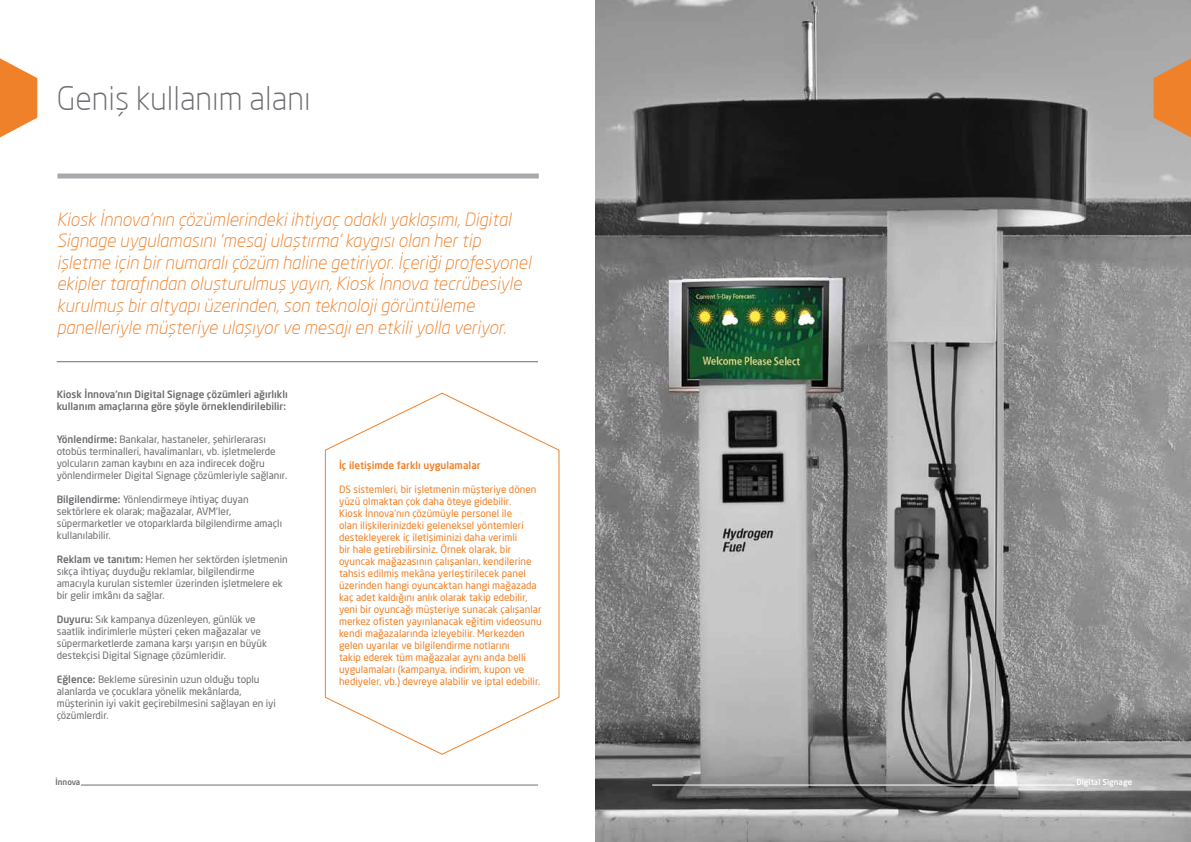
<style>
.page{position:relative;width:1191px;height:842px;background:#fff}
.page>*{position:absolute;margin:0;border:0;box-sizing:border-box;transform-origin:0 0}
.t1{font:300 32px "Neo Sans Pro";color:#6d6e71}
.t2{font:italic 300 18px/21.6px "Neo Sans Pro";color:#ef812a}
.t3{font:10px/12px "Neo Sans Pro";color:#6d6e71}
.t4{font:10px/12px "Neo Sans Pro";color:#ef812a}
.t5{font:500 10px/12px "Neo Sans Pro";color:#6d6e71}
.t6{font:500 10px "Neo Sans Pro";color:#ef812a}
.t7{font:500 8px "Neo Sans Pro";color:#fff}
.t8{font:500 8px "Neo Sans Pro";color:#6d6e71}
.s1{font-weight:500}
</style>
<div class="page">
<img style="left:595px;top:0;width:596px;height:842px">
<div style="left:57px;top:173px;width:482px;height:5px;background:#a7a9ac"></div>
<hr style="left:81px;top:785px;width:457px;height:1px;background:#6d6e71">
<hr style="left:57px;top:361px;width:481px;height:1px;background:#6d6e71">
<svg style="left:0;top:58px;width:37px;height:79px"></svg>
<svg style="left:1153px;top:58px;width:38px;height:79px;background:#dd8c4c"></svg>
<hr style="left:652px;top:785px;width:422px;height:1px;background:#fff">
<svg style="left:324px;top:392px;width:236px;height:363px"></svg>
<h1 class="t1" style="left:57px;top:78px;width:255px">Geniş kullanım alanı</h1>
<p class="t2" style="left:57px;top:208px;width:476px">Kiosk İnnova’nın çözümlerindeki ihtiyaç odaklı yaklaşımı, Digital Signage uygulamasını ‘mesaj ulaştırma’ kaygısı olan her tip işletme için bir numaralı çözüm haline getiriyor. İçeriği profesyonel ekipler tarafından oluşturulmuş yayın, Kiosk İnnova tecrübesiyle kurulmuş bir altyapı üzerinden, son teknoloji görüntüleme panelleriyle müşteriye ulaşıyor ve mesajı en etkili yolla veriyor.</p>
<p class="t5" style="left:57px;top:388px;width:233px">Kiosk İnnova’nın Digital Signage çözümleri ağırlıklı kullanım amaçlarına göre şöyle örneklendirilebilir:</p>
<p class="t3" style="left:57px;top:433px;width:232px"><span class="s1">Yönlendirme:</span> Bankalar, hastaneler, şehirlerarası otobüs terminalleri, havalimanları, vb. işletmelerde yolcuların zaman kaybını en aza indirecek doğru yönlendirmeler Digital Signage çözümleriyle sağlanır.</p>
<p class="t3" style="left:57px;top:493px;width:227px"><span class="s1">Bilgilendirme:</span> Yönlendirmeye ihtiyaç duyan sektörlere ek olarak; mağazalar, AVM’ler, süpermarketler ve otoparklarda bilgilendirme amaçlı kullanılabilir.</p>
<p class="t3" style="left:57px;top:553px;width:233px"><span class="s1">Reklam ve tanıtım:</span> Hemen her sektörden işletmenin sıkça ihtiyaç duyduğu reklamlar, bilgilendirme amacıyla kurulan sistemler üzerinden işletmelere ek bir gelir imkânı da sağlar.</p>
<p class="t3" style="left:57px;top:613px;width:212px"><span class="s1">Duyuru:</span> Sık kampanya düzenleyen, günlük ve saatlik indirimlerle müşteri çeken mağazalar ve süpermarketlerde zamana karşı yarışın en büyük destekçisi Digital Signage çözümleridir.</p>
<p class="t3" style="left:57px;top:673px;width:221px"><span class="s1">Eğlence:</span> Bekleme süresinin uzun olduğu toplu alanlarda ve çocuklara yönelik mekânlarda, müşterinin iyi vakit geçirebilmesini sağlayan en iyi çözümlerdir.</p>
<p class="t6" style="left:339px;top:459px;width:143px">İç iletişimde farklı uygulamalar</p>
<p class="t4" style="left:339px;top:483px;width:204px">DS sistemleri, bir işletmenin müşteriye dönen yüzü olmaktan çok daha öteye gidebilir.<br>Kiosk İnnova’nın çözümüyle personel ile<br>olan ilişkilerinizdeki geleneksel yöntemleri destekleyerek iç iletişiminizi daha verimli<br>bir hale getirebilirsiniz. Örnek olarak, bir oyuncak mağazasının çalışanları, kendilerine tahsis edilmiş mekâna yerleştirilecek panel üzerinden hangi oyuncaktan hangi mağazada kaç adet kaldığını anlık olarak takip edebilir, yeni bir oyuncağı müşteriye sunacak çalışanlar merkez ofisten yayınlanacak eğitim videosunu kendi mağazalarında izleyebilir. Merkezden gelen uyarılar ve bilgilendirme notlarını<br>takip ederek tüm mağazalar aynı anda belli uygulamaları (kampanya, indirim, kupon ve hediyeler, vb.) devreye alabilir ve iptal edebilir.</p>
<p class="t8" style="left:56px;top:777px;width:26px">İnnova</p>
<p class="t7" style="left:1076px;top:777px;width:57px">Digital Signage</p>
</div>
